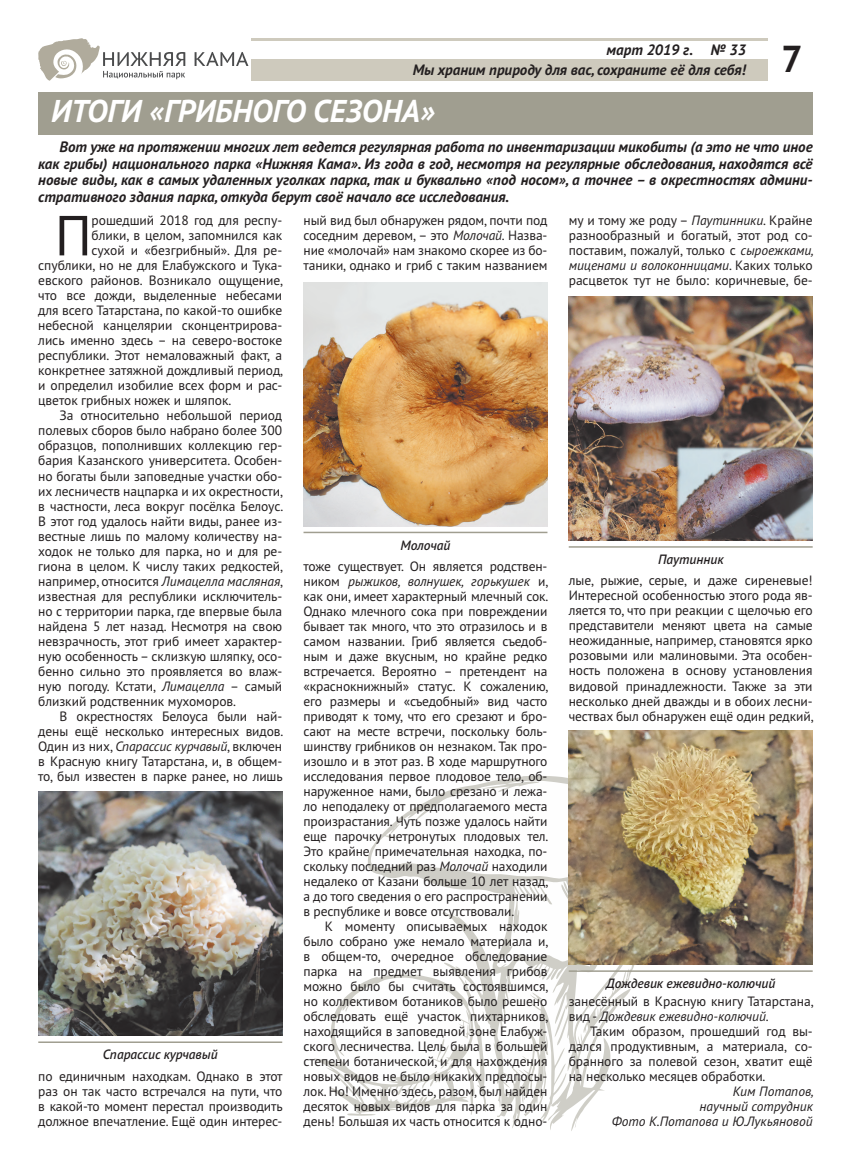
<style>
.page{position:relative;width:851px;height:1170px;background:#fff}
.page>*{position:absolute;margin:0;border:0;box-sizing:border-box;transform-origin:0 0}
.t1{font:56.4px "PT Sans Pro";color:#231f20}
.t2{font:700 37.5px "PT Sans Pro";color:#231f20}
.t3{font:italic 700 31.5px "PT Sans Pro";color:#fff}
.t4{font:italic 700 15px/16.5px "PT Sans Pro";color:#231f20;text-align:right}
.t5{font:13.5px/15px "PT Sans Pro";letter-spacing:-.005em;color:#231f20;text-align:justify}
.t6{font:italic 600 13.5px "PT Sans Pro";color:#231f20}
.t7{font:italic 13.5px/15px "PT Sans Pro";color:#231f20;text-align:right}
.s1{font-style:italic}
</style>
<div class="page">
<svg style="left:367px;top:776px;width:372px;height:355px"></svg>
<svg style="left:369px;top:780px;width:199px;height:120px"></svg>
<svg style="left:496px;top:879px;width:157px;height:225px"></svg>
<svg style="left:314px;top:972px;width:160px;height:143px"></svg>
<hr style="left:251px;top:38px;width:516px;height:2px;background:#cecabd">
<div style="left:251px;top:60px;width:516px;height:21px;background:#cecabd"></div>
<svg style="left:194px;top:52px;width:54px;height:14px"></svg>
<svg style="left:38px;top:38px;width:147px;height:43px"></svg>
<div style="left:38px;top:92px;width:774px;height:43px;background:#a09e90"></div>
<img style="left:38px;top:791px;width:244px;height:244px">
<hr style="left:38px;top:1041px;width:244px;height:1px;background:#a09e90">
<img style="left:303px;top:282px;width:244px;height:244px">
<hr style="left:303px;top:531px;width:244px;height:2px;background:#a09e90">
<img style="left:568px;top:730px;width:244px;height:234px">
<hr style="left:568px;top:970px;width:244px;height:1px;background:#a09e90">
<img style="left:568px;top:297px;width:244px;height:243px">
<hr style="left:568px;top:546px;width:244px;height:1px;background:#a09e90">
<p class="t4" style="left:412px;top:39px;width:334px;line-height:20.1px">март 2019 г. № 33<br>Мы храним природу для вас, сохраните её для себя!</p>
<h2 class="t2" style="left:781px;top:34px;width:23px">7</h2>
<h3 class="t3" style="left:51px;top:91px;width:385px">ИТОГИ «ГРИБНОГО СЕЗОНА»</h3>
<p class="t4" style="left:38px;top:138px;width:775px;text-align:justify;text-indent:21px">Вот уже на протяжении многих лет ведется регулярная работа по инвентаризации микобиты (а это не что иное как грибы) национального парка «Нижняя Кама». Из года в год, несмотря на регулярные обследования, находятся всё новые виды, как в самых удаленных уголках парка, так и буквально «под носом», а точнее – в окрестностях админи&shy;стративного здания парка, откуда берут своё начало все исследования.</p>
<h1 class="t1" style="left:55px;top:199px;width:39px">П</h1>
<p class="t5" style="left:92px;top:213px;width:192px">рошедший 2018 год для респу-</p>
<p class="t5" style="left:92px;top:228px;width:192px">блики, в целом, запомнился как</p>
<p class="t5" style="left:92px;top:243px;width:192px">сухой и «безгрибный». Для ре-</p>
<p class="t5" style="left:38px;top:258px;width:245px">спублики, но не для Елабужского и Тука-</p>
<p class="t5" style="left:38px;top:273px;width:246px">евского районов. Возникало ощущение,</p>
<p class="t5" style="left:38px;top:288px;width:245px">что все дожди, выделенные небесами</p>
<p class="t5" style="left:38px;top:303px;width:245px">для всего Татарстана, по какой-то ошибке</p>
<p class="t5" style="left:38px;top:318px;width:245px">небесной канцелярии сконцентрирова-</p>
<p class="t5" style="left:38px;top:333px;width:245px">лись именно здесь – на северо-востоке</p>
<p class="t5" style="left:38px;top:348px;width:245px">республики. Этот немаловажный факт, а</p>
<p class="t5" style="left:38px;top:363px;width:246px">конкретнее затяжной дождливый период,</p>
<p class="t5" style="left:38px;top:378px;width:245px">и определил изобилие всех форм и рас-</p>
<p class="t5" style="left:38px;top:393px;width:194px">цветок грибных ножек и шляпок.</p>
<p class="t5" style="left:60px;top:408px;width:224px">За относительно небольшой период</p>
<p class="t5" style="left:38px;top:423px;width:245px">полевых сборов было набрано более 300</p>
<p class="t5" style="left:38px;top:438px;width:245px">образцов, пополнивших коллекцию гер-</p>
<p class="t5" style="left:38px;top:453px;width:245px">бария Казанского университета. Особен-</p>
<p class="t5" style="left:38px;top:468px;width:245px">но богаты были заповедные участки обо-</p>
<p class="t5" style="left:38px;top:483px;width:246px">их лесничеств нацпарка и их окрестности,</p>
<p class="t5" style="left:38px;top:498px;width:246px">в частности, леса вокруг посёлка Белоус.</p>
<p class="t5" style="left:38px;top:513px;width:245px">В этот год удалось найти виды, ранее из-</p>
<p class="t5" style="left:38px;top:528px;width:245px">вестные лишь по малому количеству на-</p>
<p class="t5" style="left:38px;top:543px;width:245px">ходок не только для парка, но и для ре-</p>
<p class="t5" style="left:38px;top:558px;width:246px">гиона в целом. К числу таких редкостей,</p>
<p class="t5" style="left:38px;top:573px;width:246px">например, относится <span class="s1">Лимацелла масляная</span>,</p>
<p class="t5" style="left:38px;top:588px;width:245px">известная для республики исключитель-</p>
<p class="t5" style="left:38px;top:603px;width:245px">но с территории парка, где впервые была</p>
<p class="t5" style="left:38px;top:618px;width:245px">найдена 5 лет назад. Несмотря на свою</p>
<p class="t5" style="left:38px;top:633px;width:245px">невзрачность, этот гриб имеет характер-</p>
<p class="t5" style="left:38px;top:648px;width:245px">ную особенность – склизкую шляпку, осо-</p>
<p class="t5" style="left:38px;top:663px;width:245px">бенно сильно это проявляется во влаж-</p>
<p class="t5" style="left:38px;top:678px;width:245px">ную погоду. Кстати, <span class="s1">Лимацелла</span> – самый</p>
<p class="t5" style="left:38px;top:693px;width:199px">близкий родственник мухоморов.</p>
<p class="t5" style="left:60px;top:708px;width:224px">В окрестностях Белоуса были най-</p>
<p class="t5" style="left:38px;top:723px;width:246px">дены ещё несколько интересных видов.</p>
<p class="t5" style="left:38px;top:738px;width:245px">Один из них, <span class="s1">Спарассис курчавый</span>, включен</p>
<p class="t5" style="left:38px;top:753px;width:245px">в Красную книгу Татарстана, и, в общем-</p>
<p class="t5" style="left:38px;top:768px;width:246px">то, был известен в парке ранее, но лишь</p>
<p class="t6" style="left:103px;top:1045px;width:116px">Спарассис курчавый</p>
<p class="t5" style="left:38px;top:1068px;width:246px">по единичным находкам. Однако в этот раз он так часто встречался на пути, что в какой-то момент перестал производить должное впечатление. Ещё один интерес-</p>
<p class="t5" style="left:303px;top:213px;width:245px">ный вид был обнаружен рядом, почти под соседним деревом, – это <span class="s1">Молочай</span>. Назва&shy;ние «молочай» нам знакомо скорее из бо&shy;таники, однако и гриб с таким названием</p>
<p class="t6" style="left:400px;top:536px;width:51px">Молочай</p>
<p class="t5" style="left:303px;top:558px;width:246px">тоже существует. Он является родствен&shy;ником <span class="s1">рыжиков, волнушек, горькушек</span> и, как они, имеет характерный млечный сок.<br>Однако млечного сока при повреждении бывает так много, что это отразилось и в самом названии. Гриб является съедоб&shy;ным и даже вкусным, но крайне редко встречается. Вероятно – претендент на «краснокнижный» статус. К сожалению, его размеры и «съедобный» вид часто приводят к тому, что его срезают и бро&shy;сают на месте встречи, поскольку боль&shy;шинству грибников он незнаком. Так про&shy;изошло и в этот раз. В ходе маршрутного исследования первое плодовое тело, об&shy;наруженное нами, было срезано и лежа&shy;ло неподалеку от предполагаемого места произрастания. Чуть позже удалось найти еще парочку нетронутых плодовых тел.<br>Это крайне примечательная находка, по&shy;скольку последний раз <span class="s1">Молочай</span> находили недалеко от Казани больше 10 лет назад, а до того сведения о его распространении в республике и вовсе отсутствовали.</p>
<p class="t5" style="left:303px;top:918px;width:246px;text-indent:21px">К моменту описываемых находок было собрано уже немало материала и, в общем-то, очередное обследование парка на предмет выявления грибов можно было бы считать состоявшимся, но коллективом ботаников было решено обследовать ещё участок пихтарников, находящийся в заповедной зоне Елабуж&shy;ского лесничества. Цель была в большей степени ботанической, и для нахождения новых видов не было никаких предпосы&shy;лок. Но! Именно здесь, разом, был найден десяток новых видов для парка за один день! Большая их часть относится к одно-</p>
<p class="t5" style="left:568px;top:213px;width:246px">му и тому же роду – <span class="s1">Паутинники</span>. Крайне разнообразный и богатый, этот род со&shy;поставим, пожалуй, только с <span class="s1">сыроежками, миценами и волоконницами</span>. Каких только расцветок тут не было: коричневые, бе-</p>
<p class="t6" style="left:658px;top:550px;width:67px">Паутинник</p>
<p class="t5" style="left:568px;top:572px;width:246px">лые, рыжие, серые, и даже сиреневые!<br>Интересной особенностью этого рода яв&shy;ляется то, что при реакции с щелочью его представители меняют цвета на самые неожиданные, например, становятся ярко розовыми или малиновыми. Эта особен&shy;ность положена в основу установления видовой принадлежности. Также за эти несколько дней дважды и в обоих лесни&shy;чествах был обнаружен ещё один редкий,</p>
<p class="t6" style="left:606px;top:974px;width:171px">Дождевик ежевидно-колючий</p>
<p class="t5" style="left:568px;top:992px;width:246px">занесённый в Красную книгу Татарстана, вид - <span class="s1">Дождевик ежевидно-колючий</span>.</p>
<p class="t5" style="left:568px;top:1022px;width:245px;text-indent:21px">Таким образом, прошедший год вы&shy;дался продуктивным, а материала, со&shy;бранного за полевой сезон, хватит ещё на несколько месяцев обработки.</p>
<p class="t7" style="left:611px;top:1082px;width:204px">Ким Потапов,<br>научный сотрудник<br>Фото К.Потапова и Ю.Лукьяновой</p>
</div>
